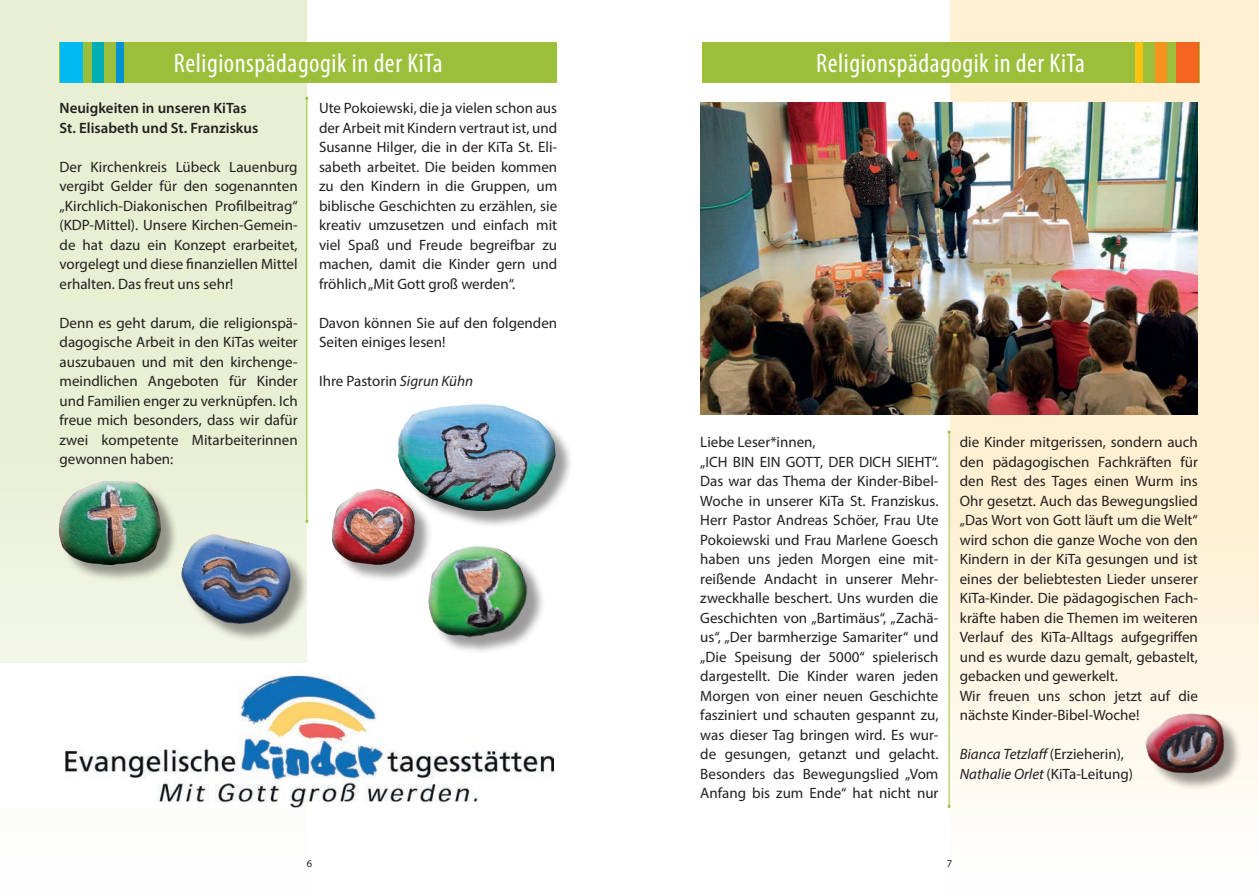
<style>
.page{position:relative;width:1259px;height:893px;background:#fff}
.page>*{position:absolute;margin:0;border:0;box-sizing:border-box;transform-origin:0 0}
.t1{font:condensed 27px "Myriad Pro";letter-spacing:.02em;color:#fff}
.t2{font:15px/19.5px "Myriad Pro";color:#231f20}
.t3{font:italic 15px/19.5px "Myriad Pro";color:#231f20}
.t4{font:600 15px/19.5px "Myriad Pro";color:#231f20}
.t5{font:10.5px "Myriad Pro";color:#231f20}
.s1{font-style:italic}
.s2{font-style:normal}
</style>
<div class="page">
<svg style="left:0;top:0;width:307px;height:663px;fill:#e8efd3"></svg>
<div style="left:950px;top:0;width:309px;height:893px;background:linear-gradient(to bottom,#fdecc3,#fefaf1)"></div>
<div style="left:60px;top:43px;width:497px;height:40px;background:#9cbf3b"></div>
<div style="left:702px;top:43px;width:497px;height:40px;background:#9cbf3b"></div>
<div style="left:60px;top:43px;width:22px;height:40px;background:#00baf1"></div>
<div style="left:92px;top:43px;width:12px;height:40px;background:#00afb3"></div>
<div style="left:116px;top:43px;width:7px;height:40px;background:#0090d3"></div>
<div style="left:1176px;top:43px;width:23px;height:40px;background:#f36421"></div>
<div style="left:1155px;top:43px;width:12px;height:40px;background:#f7931d"></div>
<div style="left:1135px;top:43px;width:8px;height:40px;background:#fec210"></div>
<hr style="left:948px;top:432px;width:1px;height:374px;background:#9cbf3b">
<hr style="left:306px;top:98px;width:1px;height:423px;background:#9cbf3b">
<img style="left:65px;top:675px;width:488px;height:133px">
<div style="left:401px;top:407px;width:172px;height:122px;background:#231f20;opacity:.45"></div>
<div style="left:397px;top:403px;width:159px;height:63px;background:#fff;opacity:.75"></div>
<div style="left:397px;top:427px;width:159px;height:84px;background:#231f20;opacity:.75"></div>
<div style="left:431px;top:549px;width:115px;height:106px;background:#231f20;opacity:.45"></div>
<img style="left:428px;top:546px;width:106px;height:98px">
<div style="left:62px;top:484px;width:117px;height:99px;background:#231f20;opacity:.45"></div>
<div style="left:58px;top:480px;width:103px;height:66px;background:#fff;opacity:.75"></div>
<div style="left:58px;top:490px;width:103px;height:75px;background:#231f20;opacity:.75"></div>
<div style="left:335px;top:491px;width:98px;height:92px;background:#231f20;opacity:.45"></div>
<div style="left:331px;top:487px;width:84px;height:58px;background:#fff;opacity:.75"></div>
<div style="left:331px;top:503px;width:84px;height:62px;background:#231f20;opacity:.75"></div>
<div style="left:184px;top:537px;width:125px;height:106px;background:#231f20;opacity:.45"></div>
<img style="left:170px;top:525px;width:129px;height:111px">
<img style="left:700px;top:102px;width:498px;height:313px">
<div style="left:1148px;top:716px;width:94px;height:75px;background:#231f20;opacity:.45"></div>
<img style="left:1138px;top:703px;width:94px;height:82px">
<h1 class="t1" style="left:174px;top:48px;width:270px">Religionspädagogik in der KiTa</h1>
<h1 class="t1" style="left:816px;top:48px;width:270px">Religionspädagogik in der KiTa</h1>
<p class="t4" style="left:60px;top:99px;width:200px">Neuigkeiten in unseren KiTas<br>St. Elisabeth und St. Franziskus</p>
<p class="t2" style="left:60px;top:157px;width:240px;text-align:justify">Der Kirchenkreis Lübeck Lauenburg vergibt Gelder für den sogenannten „Kirchlich-Diakonischen Profilbeitrag“ (KDP-Mittel). Unsere Kirchen-Gemein&shy;de hat dazu ein Konzept erarbeitet, vorgelegt und diese finanziellen Mittel erhalten. Das freut uns sehr!</p>
<p class="t2" style="left:60px;top:313px;width:240px;text-align:justify">Denn es geht darum, die religionspä&shy;dagogische Arbeit in den KiTas weiter auszubauen und mit den kirchenge&shy;meindlichen Angeboten für Kinder und Familien enger zu verknüpfen. Ich freue mich besonders, dass wir dafür zwei kompetente Mitarbeiterinnen gewonnen haben:</p>
<p class="t2" style="left:319px;top:98px;width:240px;text-align:justify">Ute Pokoiewski, die ja vielen schon aus der Arbeit mit Kindern vertraut ist, und Susanne Hilger, die in der KiTa St. Eli&shy;sabeth arbeitet. Die beiden kommen zu den Kindern in die Gruppen, um biblische Geschichten zu erzählen, sie kreativ umzusetzen und einfach mit viel Spaß und Freude begreifbar zu machen, damit die Kinder gern und fröhlich „Mit Gott groß werden“.</p>
<p class="t2" style="left:319px;top:313px;width:240px">Davon können Sie auf den folgenden<br>Seiten einiges lesen!</p>
<p class="t2" style="left:319px;top:371px;width:156px">Ihre Pastorin <span class="s1">Sigrun Kühn</span></p>
<p class="t2" style="left:700px;top:432px;width:240px">Liebe Leser*innen,<br>„ICH BIN EIN GOTT, DER DICH SIEHT“.<br>Das war das Thema der Kinder-Bibel-Woche in unserer KiTa St. Franziskus.<br>Herr Pastor Andreas Schöer, Frau Ute Pokoiewski und Frau Marlene Goesch haben uns jeden Morgen eine mit&shy;reißende Andacht in unserer Mehr&shy;zweckhalle beschert. Uns wurden die Geschichten von „Bartimäus“, „Zachä&shy;us“, „Der barmherzige Samariter“ und „Die Speisung der 5000“ spielerisch dargestellt. Die Kinder waren jeden Morgen von einer neuen Geschichte fasziniert und schauten gespannt zu, was dieser Tag bringen wird. Es wur&shy;de gesungen, getanzt und gelacht.<br>Besonders das Bewegungslied „Vom Anfang bis zum Ende“ hat nicht nur</p>
<p class="t2" style="left:959px;top:432px;width:240px">die Kinder mitgerissen, sondern auch den pädagogischen Fachkräften für den Rest des Tages einen Wurm ins Ohr gesetzt. Auch das Bewegungslied „Das Wort von Gott läuft um die Welt“ wird schon die ganze Woche von den Kindern in der KiTa gesungen und ist eines der beliebtesten Lieder unserer KiTa-Kinder. Die pädagogischen Fach&shy;kräfte haben die Themen im weiteren Verlauf des KiTa-Alltags aufgegriffen und es wurde dazu gemalt, gebastelt, gebacken und gewerkelt.<br>Wir freuen uns schon jetzt auf die nächste Kinder-Bibel-Woche!</p>
<p class="t3" style="left:959px;top:744px;width:175px">Bianca Tetzlaff <span class="s2">(Erzieherin),<br></span>Nathalie Orlet <span class="s2">(KiTa-Leitung)</span></p>
<p class="t5" style="left:307px;top:857px;width:7px">6</p>
<p class="t5" style="left:947px;top:857px;width:7px">7</p>
</div>
